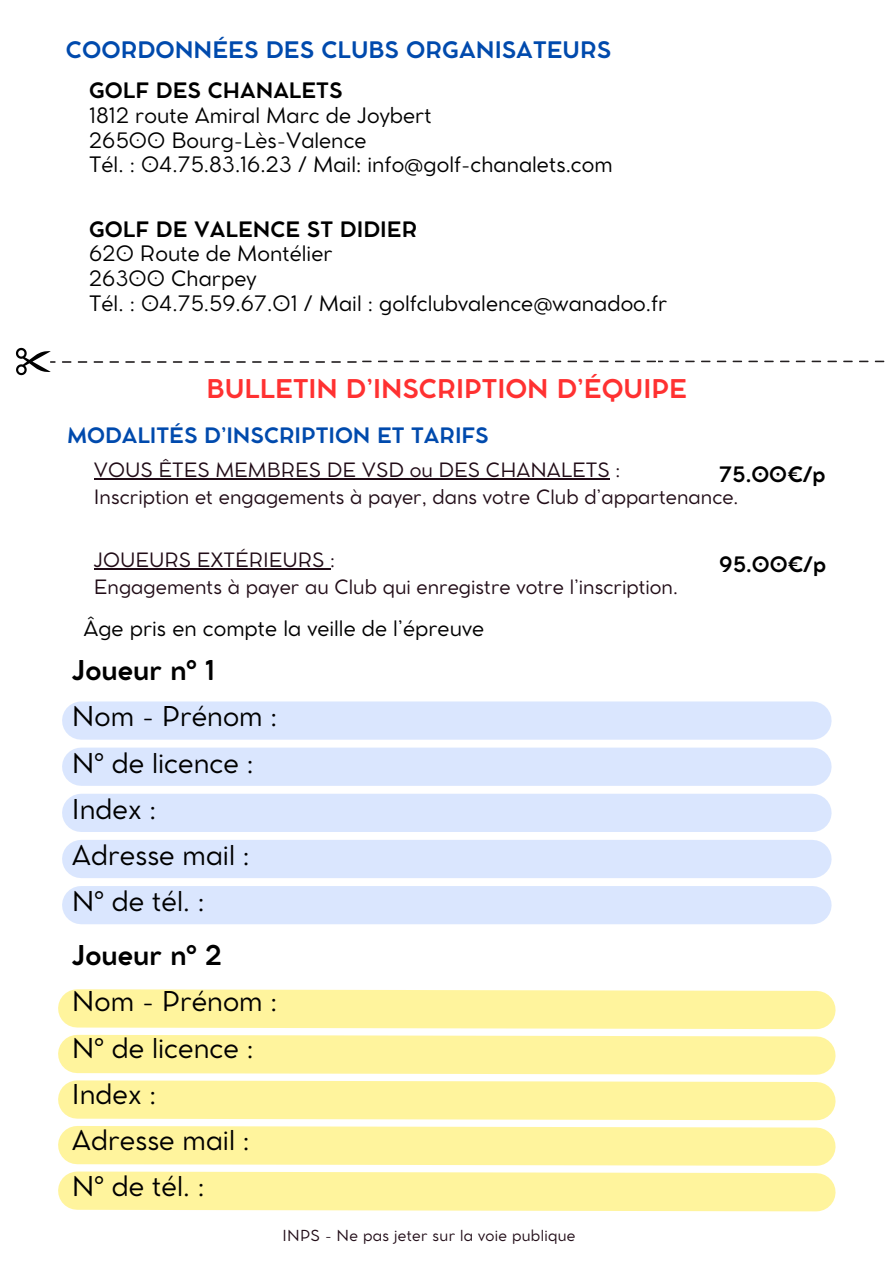
<style>
.page{position:relative;width:894px;height:1264px;background:#fff}
.page>*{position:absolute;margin:0;border:0;box-sizing:border-box;transform-origin:0 0}
.t1{font:27px/46.2px "Cocomat Pro";color:#000}
.t2{font:700 25.5px "Cocomat Pro";color:#ff3131}
.t3{font:700 22.5px "Cocomat Pro";color:#004aad}
.t4{font:21px/24.8px "Cocomat Pro";color:#000}
.t5{font:700 21px "Cocomat Pro";color:#004aad}
.t6{font:700 21px "Cocomat Pro";color:#000}
.t7{font:19.5px/27px "Cocomat Pro";color:#210c17}
.t8{font:15px "Cocomat Pro";letter-spacing:.02em;color:#210c17}
.s1{font-weight:700}
</style>
<div class="page">
<svg style="left:58px;top:1080px;width:778px;height:85px;background:#fff5a8"></svg>
<svg style="left:58px;top:1171px;width:778px;height:40px;background:#fff4a2"></svg>
<svg style="left:58px;top:989px;width:778px;height:85px;background:#fff5a7"></svg>
<div style="left:81px;top:701px;width:731px;height:38px;background:#dae6fe"></div>
<div style="left:81px;top:747px;width:731px;height:38px;background:#dae6fe"></div>
<div style="left:81px;top:793px;width:731px;height:39px;background:#dae6fe"></div>
<div style="left:81px;top:839px;width:731px;height:39px;background:#dae6fe"></div>
<div style="left:81px;top:886px;width:731px;height:38px;background:#dae6fe"></div>
<hr style="left:94px;top:478px;width:515px;height:1px;background:#210c17">
<hr style="left:94px;top:568px;width:236px;height:1px;background:#210c17">
<svg style="left:16px;top:348px;width:40px;height:27px"></svg>
<svg style="left:62px;top:361px;width:294px;height:2px"></svg>
<svg style="left:362px;top:360px;width:522px;height:2px"></svg>
<p class="t3" style="left:66px;top:41px;width:546px">COORDONNÉES DES CLUBS ORGANISATEURS</p>
<h5 class="t4" style="left:89px;top:80px;width:525px"><span class="s1">GOLF DES CHANALETS<br></span>1812 route Amiral Marc de Joybert<br>26500 Bourg-Lès-Valence<br>Tél. : 04.75.83.16.23 / Mail: info@golf-chanalets.com</h5>
<p class="t4" style="left:89px;top:218px;width:579px"><span class="s1">GOLF DE VALENCE ST DIDIER<br></span>620 Route de Montélier<br>26300 Charpey<br>Tél. : 04.75.59.67.01 / Mail : golfclubvalence@wanadoo.fr</p>
<h5 class="t2" style="left:206px;top:379px;width:482px">BULLETIN D’INSCRIPTION D’ÉQUIPE</h5>
<h4 class="t5" style="left:68px;top:427px;width:422px">MODALITÉS D’INSCRIPTION ET TARIFS</h4>
<h1 class="t7" style="left:94px;top:458px;width:646px">VOUS ÊTES MEMBRES DE VSD ou DES CHANALETS :<br>Inscription et engagements à payer, dans votre Club d’appartenance.</h1>
<h6 class="t6" style="left:718px;top:466px;width:108px">75.00€/p</h6>
<h3 class="t7" style="left:94px;top:548px;width:585px">JOUEURS EXTÉRIEURS :<br>Engagements à payer au Club qui enregistre votre l’inscription.</h3>
<h6 class="t6" style="left:719px;top:556px;width:108px">95.00€/p</h6>
<p class="t4" style="left:83px;top:618px;width:402px">Âge pris en compte la veille de l’épreuve</p>
<h5 class="t1" style="left:72px;top:649px;width:207px"><span class="s1">Joueur n° 1<br></span>Nom - Prénom :<br>N° de licence :<br>Index :<br>Adresse mail :<br>N° de tél. :</h5>
<h4 class="t1" style="left:72px;top:934px;width:207px"><span class="s1">Joueur n° 2<br></span>Nom - Prénom :<br>N° de licence :<br>Index :<br>Adresse mail :<br>N° de tél. :</h4>
<h3 class="t8" style="left:282px;top:1230px;width:294px">INPS - Ne pas jeter sur la voie publique</h3>
</div>
